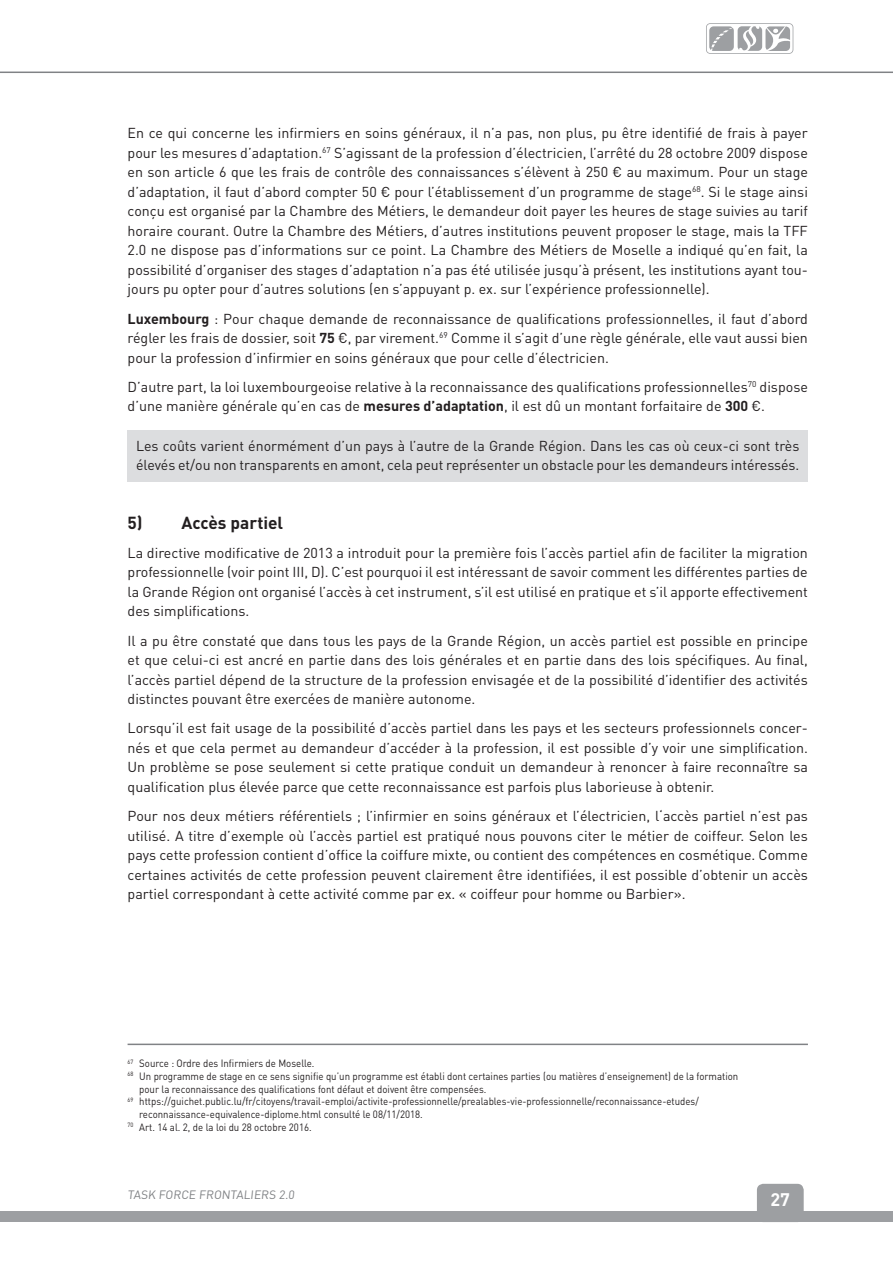
<style>
.page{position:relative;width:893px;height:1263px;background:#fff}
.page>*{position:absolute;margin:0;border:0;box-sizing:border-box;transform-origin:0 0}
.t1{font:700 18px "DIN Pro";color:#fff}
.t2{font:700 17.25px "DIN Pro";color:#231f20}
.t3{font:14.25px/19.5px "DIN Pro";color:#231f20;text-align:justify}
.t4{font:12px "DIN Pro";color:#808285}
.t5{font:10.5px "DIN Pro";color:#231f20;scale:.92 1}
.s1{font-weight:700}
</style>
<div class="page">
<div style="left:0;top:1211px;width:893px;height:11px;background:#9d9fa2"></div>
<div style="left:757px;top:1184px;width:47px;height:38px;background:#9d9fa2;border-radius:6px"></div>
<hr style="left:0;top:72px;width:893px;height:1px;background:#808285">
<svg style="left:706px;top:23px;width:87px;height:31px"></svg>
<div style="left:128px;top:431px;width:680px;height:51px;background:#dcdddf"></div>
<hr style="left:128px;top:1043px;width:680px;height:2px;background:#808285">
<p class="t3" style="left:128px;top:123px;width:682px">En ce qui concerne les infirmiers en soins généraux, il n’a pas, non plus, pu être identifié de frais à payer pour les mesures d’adaptation.<sup>67</sup> S’agissant de la profession d’électricien, l’arrêté du 28 octobre 2009 dispose en son article 6 que les frais de contrôle des connaissances s’élèvent à 250 € au maximum. Pour un stage d’adaptation, il faut d’abord compter 50 € pour l’établissement d’un programme de stage<sup>68</sup>. Si le stage ainsi conçu est organisé par la Chambre des Métiers, le demandeur doit payer les heures de stage suivies au tarif horaire courant. Outre la Chambre des Métiers, d’autres institutions peuvent proposer le stage, mais la TFF 2.0 ne dispose pas d’informations sur ce point. La Chambre des Métiers de Moselle a indiqué qu’en fait, la possibilité d’organiser des stages d’adaptation n’a pas été utilisée jusqu’à présent, les institutions ayant tou&shy;jours pu opter pour d’autres solutions (en s’appuyant p. ex. sur l’expérience professionnelle).</p>
<p class="t3" style="left:128px;top:308px;width:682px"><span class="s1">Luxembourg</span> : Pour chaque demande de reconnaissance de qualifications professionnelles, il faut d’abord régler les frais de dossier, soit <span class="s1">75</span> €, par virement.<sup>69</sup> Comme il s’agit d’une règle générale, elle vaut aussi bien pour la profession d’infirmier en soins généraux que pour celle d’électricien.</p>
<p class="t3" style="left:128px;top:376px;width:682px">D’autre part, la loi luxembourgeoise relative à la reconnaissance des qualifications professionnelles<sup>70</sup> dispose d’une manière générale qu’en cas de <span class="s1">mesures d’adaptation</span>, il est dû un montant forfaitaire de <span class="s1">300</span> €.</p>
<p class="t3" style="left:136px;top:435px;width:665px">Les coûts varient énormément d’un pays à l’autre de la Grande Région. Dans les cas où ceux-ci sont très élevés et/ou non transparents en amont, cela peut représenter un obstacle pour les demandeurs intéressés.</p>
<p class="t2" style="left:128px;top:510px;width:157px">5) Accès partiel</p>
<p class="t3" style="left:128px;top:542px;width:682px">La directive modificative de 2013 a introduit pour la première fois l’accès partiel afin de faciliter la migration professionnelle (voir point III, D). C’est pourquoi il est intéressant de savoir comment les différentes parties de la Grande Région ont organisé l’accès à cet instrument, s’il est utilisé en pratique et s’il apporte effectivement des simplifications.</p>
<p class="t3" style="left:128px;top:630px;width:682px">Il a pu être constaté que dans tous les pays de la Grande Région, un accès partiel est possible en principe et que celui-ci est ancré en partie dans des lois générales et en partie dans des lois spécifiques. Au final, l’accès partiel dépend de la structure de la profession envisagée et de la possibilité d’identifier des activités distinctes pouvant être exercées de manière autonome.</p>
<p class="t3" style="left:128px;top:718px;width:682px">Lorsqu’il est fait usage de la possibilité d’accès partiel dans les pays et les secteurs professionnels concer&shy;nés et que cela permet au demandeur d’accéder à la profession, il est possible d’y voir une simplification.<br>Un problème se pose seulement si cette pratique conduit un demandeur à renoncer à faire reconnaître sa qualification plus élevée parce que cette reconnaissance est parfois plus laborieuse à obtenir.</p>
<p class="t3" style="left:128px;top:805px;width:682px">Pour nos deux métiers référentiels ; l’infirmier en soins généraux et l’électricien, l‘accès partiel n’est pas utilisé. A titre d’exemple où l’accès partiel est pratiqué nous pouvons citer le métier de coiffeur. Selon les pays cette profession contient d’office la coiffure mixte, ou contient des compétences en cosmétique. Comme certaines activités de cette profession peuvent clairement être identifiées, il est possible d’obtenir un accès partiel correspondant à cette activité comme par ex. « coiffeur pour homme ou Barbier».</p>
<p class="t5" style="left:128px;top:1056px;width:205px"><sup>67</sup> Source : Ordre des Infirmiers de Moselle.</p>
<p class="t5" style="left:128px;top:1069px;width:665px"><sup>68</sup> Un programme de stage en ce sens signifie qu’un programme est établi dont certaines parties (ou matières d’enseignement) de la formation</p>
<p class="t5" style="left:139px;top:1082px;width:379px">pour la reconnaissance des qualifications font défaut et doivent être compensées.</p>
<p class="t5" style="left:128px;top:1094px;width:622px"><sup>69</sup> https://guichet.public.lu/fr/citoyens/travail-emploi/activite-professionnelle/prealables-vie-professionnelle/reconnaissance-etudes/</p>
<p class="t5" style="left:139px;top:1107px;width:310px">reconnaissance-equivalence-diplome.html consulté le 08/11/2018.</p>
<p class="t5" style="left:128px;top:1120px;width:202px"><sup>70</sup> Art. 14 al. 2, de la loi du 28 octobre 2016.</p>
<p class="t4" style="left:128px;top:1186px;width:170px">TASK FORCE FRONTALIERS 2.0</p>
<p class="t1" style="left:770px;top:1187px;width:21px">27</p>
</div>
